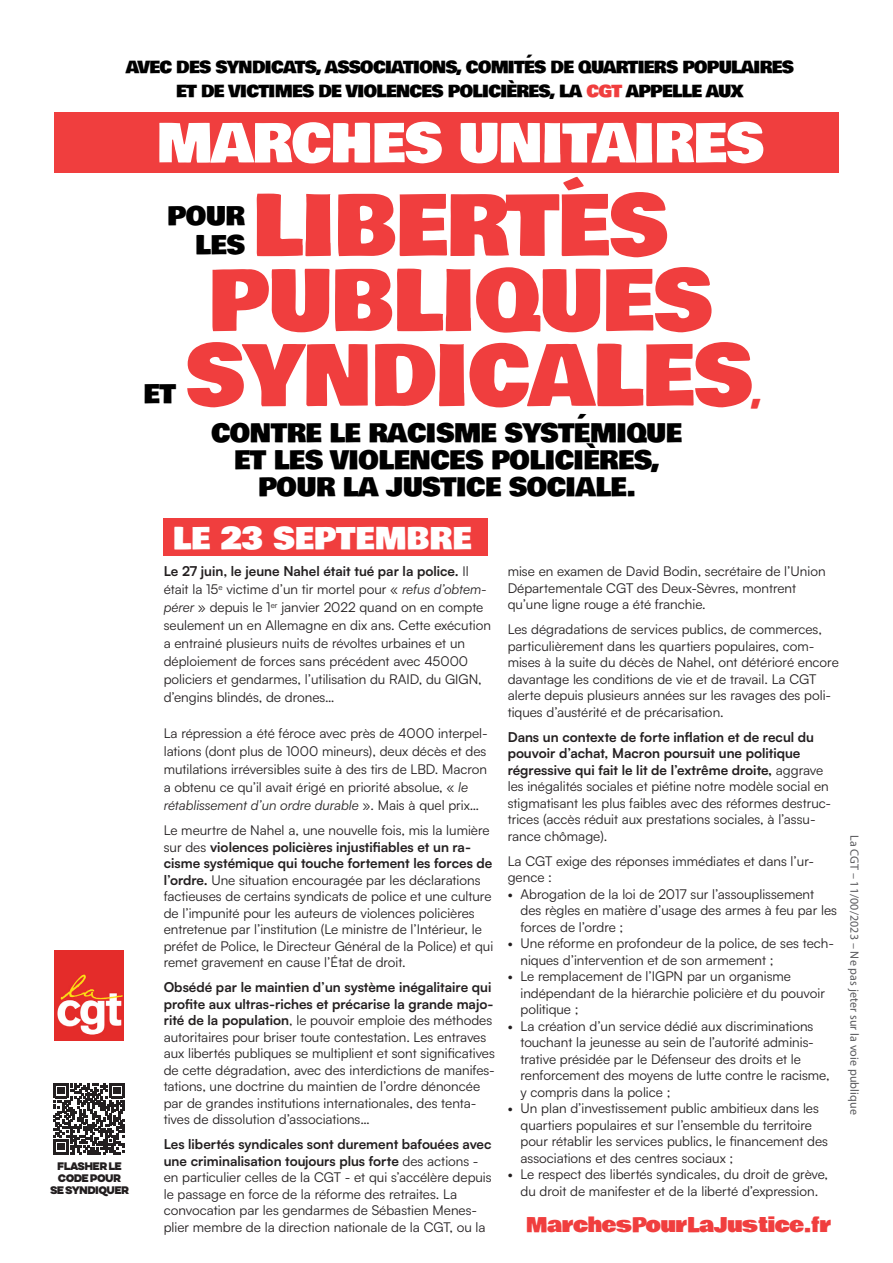
<style>
.page{position:relative;width:893px;height:1263px;background:#fff}
.page>*{position:absolute;margin:0;border:0;box-sizing:border-box;transform-origin:0 0}
.Titre_C{font:82.5px/75px "Bowlby One";letter-spacing:-.015em;color:#f03e3e;text-align:center}
.Titre_C-2{font:52.8px "Bowlby One";letter-spacing:-.015em;color:#fff}
.Titre_C-3{font:30px "Bowlby One";letter-spacing:.005em;color:#fff}
.Titre_C-4{font:30px "Bowlby One";color:#f03e3e}
.Titre_C-5{font:25.65px/28.3px "Bowlby One";letter-spacing:-.015em;color:#000;text-align:right}
.Titre_C-6{font:25.5px/26.8px "Bowlby One";letter-spacing:-.015em;color:#000;text-align:center}
.Titre_C-7{font:20.25px "Bowlby One";letter-spacing:-.015em;color:#f03e3e}
.Titre_C-8{font:16.65px/24.8px "Bowlby One";letter-spacing:-.035em;color:#000;text-align:center}
.t1{font:13.5px/16.5px "Satoshi";color:#231f20}
.Texte{font:12px "Myriad Pro";letter-spacing:.01em;color:#5a5a5d}
.Titre_C-9{font:900 10.95px/12.1px "Draft B";letter-spacing:-.06em;color:#231f20;text-align:center}
.s1{color:#f03e3e}
.s2{font-weight:700}
.s3{font-style:italic}
</style>
<div class="page">
<div style="left:54px;top:113px;width:785px;height:60px;background:#f03e3e"></div>
<div style="left:163px;top:518px;width:324px;height:38px;background:#f03e3e"></div>
<svg style="left:53px;top:1083px;width:72px;height:71px"></svg>
<img style="left:55px;top:951px;width:68px;height:89px">
<p class="Titre_C-8" style="left:126px;top:55px;width:669px">AVEC DES SYNDICATS, ASSOCIATIONS, COMITÉS DE QUARTIERS POPULAIRES<br>ET DE VICTIMES DE VIOLENCES POLICIÈRES, LA <span class="s1">CGT</span> APPELLE AUX</p>
<p class="Titre_C-2" style="left:156px;top:103px;width:609px">MARCHES UNITAIRES</p>
<p class="Titre_C" style="left:208px;top:190px;width:506px">LIBERTES<br>PUBLIQUES</p>
<p class="Titre_C" style="left:185px;top:340px;width:569px">SYNDICALES</p>
<p class="Titre_C-5" style="left:167px;top:203px;width:79px">POUR<br>LES</p>
<p class="Titre_C-5" style="left:144px;top:380px;width:34px">ET</p>
<p class="Titre_C-4" style="left:751px;top:371px;width:12px">,</p>
<p class="Titre_C-9" style="left:50px;top:1160px;width:81px">FLASHER LE<br>CODE POUR<br>SE SYNDIQUER</p>
<p class="Titre_C-6" style="left:211px;top:420px;width:472px">CONTRE LE RACISME SYSTÉMIQUE<br>ET LES VIOLENCES POLICIÈRES,</p>
<p class="Titre_C-6" style="left:258px;top:474px;width:379px">POUR LA JUSTICE SOCIALE.</p>
<p class="Titre_C-3" style="left:173px;top:516px;width:300px">LE 23 SEPTEMBRE</p>
<p class="t1" style="left:164px;top:562px;width:329px;line-height:18px"><span class="s2">Le 27 juin, le jeune Nahel était tué par la police.</span> Il était la 15<sup>e</sup> victime d’un tir mortel pour « <span class="s3">refus d’obtem&shy;pérer</span> » depuis le 1<sup>er</sup> janvier 2022 quand on en compte seulement un en Allemagne en dix ans. Cette exécution a entrainé plusieurs nuits de révoltes urbaines et un déploiement de forces sans précédent avec 45000 policiers et gendarmes, l’utilisation du RAID, du GIGN, d’engins blindés, de drones…</p>
<p class="t1" style="left:164px;top:724px;width:326px;line-height:18px">La répression a été féroce avec près de 4000 interpel&shy;lations (dont plus de 1000 mineurs), deux décès et des mutilations irréversibles suite à des tirs de LBD. Macron a obtenu ce qu’il avait érigé en priorité absolue, « <span class="s3">le rétablissement d’un ordre durable</span> ». Mais à quel prix…</p>
<p class="t1" style="left:164px;top:821px;width:331px">Le meurtre de Nahel a, une nouvelle fois, mis la lumière sur des <span class="s2">violences policières injustifiables et un ra&shy;cisme systémique qui touche fortement les forces de l’ordre.</span> Une situation encouragée par les déclarations factieuses de certains syndicats de police et une culture de l’impunité pour les auteurs de violences policières entretenue par l’institution (Le ministre de l’Intérieur, le préfet de Police, le Directeur Général de la Police) et qui remet gravement en cause l’État de droit.</p>
<p class="t1" style="left:164px;top:978px;width:333px"><span class="s2">Obsédé par le maintien d’un système inégalitaire qui profite aux ultras-riches et précarise la grande majo&shy;rité de la population</span>, le pouvoir emploie des méthodes autoritaires pour briser toute contestation. Les entraves aux libertés publiques se multiplient et sont significatives de cette dégradation, avec des interdictions de manifes&shy;tations, une doctrine du maintien de l’ordre dénoncée par de grandes institutions internationales, des tenta&shy;tives de dissolution d’associations…</p>
<p class="t1" style="left:164px;top:1135px;width:329px"><span class="s2">Les libertés syndicales sont durement bafouées avec une criminalisation toujours plus forte</span> des actions - en particulier celles de la CGT - et qui s’accélère depuis le passage en force de la réforme des retraites. La convocation par les gendarmes de Sébastien Menes&shy;plier membre de la direction nationale de la CGT, ou la</p>
<p class="t1" style="left:508px;top:562px;width:319px">mise en examen de David Bodin, secrétaire de l’Union<br>Départementale CGT des Deux-Sèvres, montrent qu’une ligne rouge a été franchie.</p>
<p class="t1" style="left:508px;top:620px;width:333px">Les dégradations de services publics, de commerces, particulièrement dans les quartiers populaires, com&shy;mises à la suite du décès de Nahel, ont détérioré encore davantage les conditions de vie et de travail. La CGT alerte depuis plusieurs années sur les ravages des poli&shy;tiques d’austérité et de précarisation.</p>
<p class="t1" style="left:508px;top:728px;width:325px"><span class="s2">Dans un contexte de forte inflation et de recul du pouvoir d’achat, Macron poursuit une politique régressive qui fait le lit de l’extrême droite,</span> aggrave les inégalités sociales et piétine notre modèle social en stigmatisant les plus faibles avec des réformes destruc&shy;trices (accès réduit aux prestations sociales, à l’assu&shy;rance chômage).</p>
<p class="t1" style="left:508px;top:852px;width:308px">La CGT exige des réponses immédiates et dans l’ur&shy;gence :</p>
<p class="t1" style="left:520px;top:885px;width:318px;text-indent:-13px">• Abrogation de la loi de 2017 sur l’assouplissement des règles en matière d’usage des armes à feu par les forces de l’ordre ;</p>
<p class="t1" style="left:520px;top:934px;width:315px;text-indent:-13px">• Une réforme en profondeur de la police, de ses tech&shy;niques d’intervention et de son armement ;</p>
<p class="t1" style="left:520px;top:967px;width:306px;text-indent:-13px">• Le remplacement de l’IGPN par un organisme indépendant de la hiérarchie policière et du pouvoir politique ;</p>
<p class="t1" style="left:520px;top:1017px;width:311px;text-indent:-13px">• La création d’un service dédié aux discriminations touchant la jeunesse au sein de l’autorité adminis&shy;trative présidée par le Défenseur des droits et le renforcement des moyens de lutte contre le racisme, y compris dans la police ;</p>
<p class="t1" style="left:520px;top:1099px;width:309px;text-indent:-13px">• Un plan d’investissement public ambitieux dans les quartiers populaires et sur l’ensemble du territoire pour rétablir les services publics, le financement des associations et des centres sociaux ;</p>
<p class="t1" style="left:508px;top:1165px;width:322px;text-align:center">• Le respect des libertés syndicales, du droit de grève, du droit de manifester et de la liberté d’expression.</p>
<p class="Titre_C-7" style="left:526px;top:1209px;width:307px">MarchesPourLaJustice.fr</p>
<p class="Texte" style="left:862px;top:835px;width:282px;rotate:90deg">La CGT – 11/00/2023 – Ne pas jeter sur la voie publique</p>
</div>
